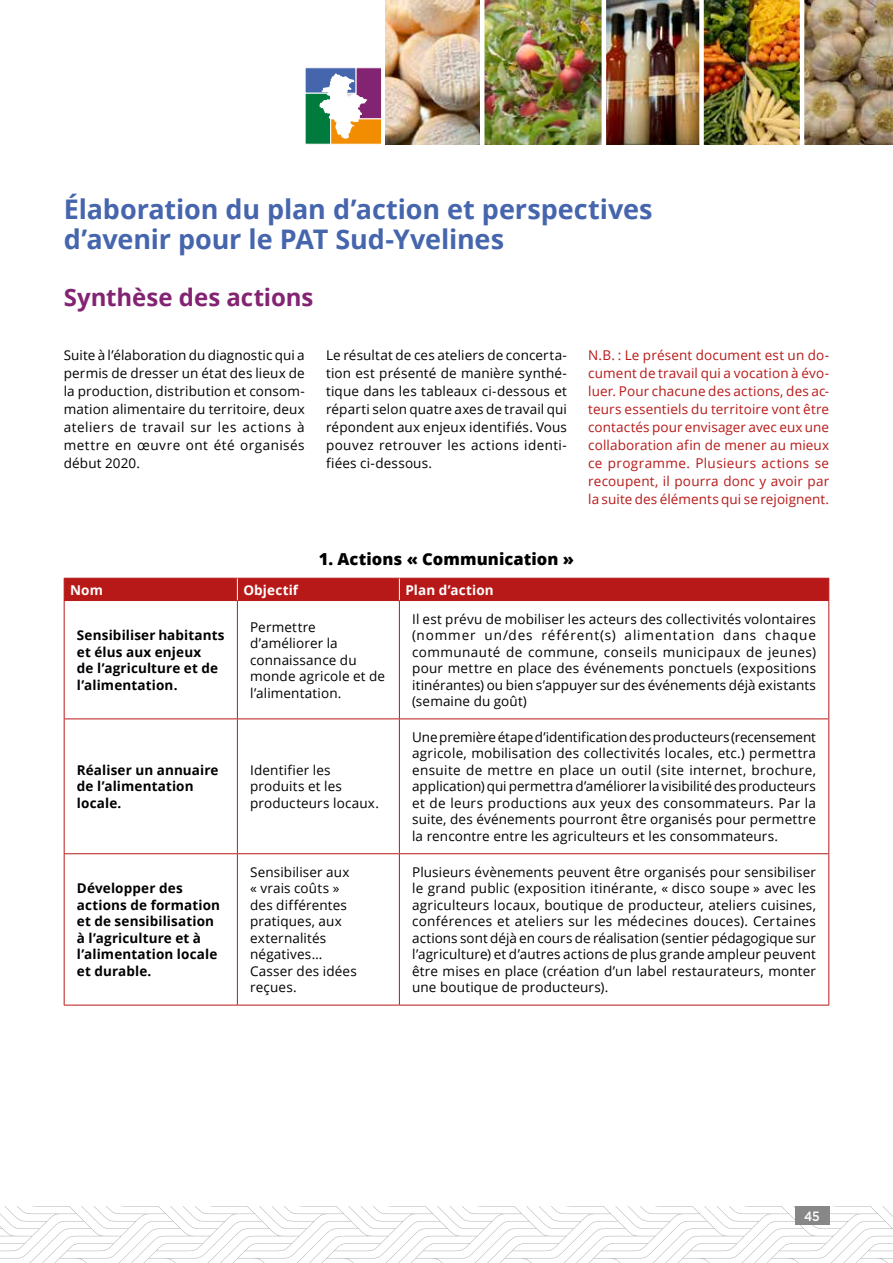
<style>
.page{position:relative;width:893px;height:1263px;background:#fff}
.page>*{position:absolute;margin:0;border:0;box-sizing:border-box;transform-origin:0 0}
.t1{font:700 27px/30px "Open Sans";letter-spacing:-.005em;color:#4565ad}
.t2{font:700 24px "Open Sans";letter-spacing:-.005em;color:#832472}
.t3{font:800 16.5px "Open Sans";letter-spacing:.005em;color:#000}
.t4{font:13.5px/16.5px "Open Sans";letter-spacing:.01em;color:#000;text-align:justify}
.t5{font:13.5px/18px "Open Sans";letter-spacing:.005em;color:#b71918;text-align:justify}
.t6{font:700 13.5px/16.5px "Open Sans";letter-spacing:.01em;color:#000}
.t7{font:700 13.5px "Open Sans";letter-spacing:.01em;color:#fff}
.t8{font:500 13.5px "Gotham HTF";color:#fff;scale:.9 1}
</style>
<div class="page">
<svg style="left:0;top:1206px;width:893px;height:57px"></svg>
<img style="left:606px;top:0;width:93px;height:144px">
<img style="left:804px;top:0;width:89px;height:144px">
<img style="left:386px;top:0;width:94px;height:144px">
<img style="left:704px;top:0;width:96px;height:144px">
<img style="left:484px;top:0;width:118px;height:144px">
<div style="left:795px;top:1206px;width:34px;height:18px;background:#878787"></div>
<div style="left:305px;top:68px;width:51px;height:25px;background:#4565ad"></div>
<div style="left:330px;top:118px;width:52px;height:26px;background:#f28c00;border:1px solid #fff"></div>
<div style="left:356px;top:68px;width:26px;height:51px;background:#832472;border:1px solid #fff"></div>
<div style="left:305px;top:93px;width:26px;height:51px;background:#007b3d"></div>
<svg style="left:319px;top:73px;width:48px;height:66px"></svg>
<hr style="left:64px;top:600px;width:173px;height:1px;background:#b71918">
<hr style="left:64px;top:601px;width:1px;height:117px;background:#b71918">
<hr style="left:237px;top:600px;width:162px;height:1px;background:#b71918">
<hr style="left:237px;top:601px;width:1px;height:117px;background:#b71918">
<hr style="left:399px;top:600px;width:430px;height:1px;background:#b71918">
<hr style="left:399px;top:601px;width:1px;height:117px;background:#b71918">
<hr style="left:828px;top:601px;width:1px;height:117px;background:#b71918">
<hr style="left:64px;top:718px;width:173px;height:1px;background:#b71918">
<hr style="left:64px;top:719px;width:1px;height:134px;background:#b71918">
<hr style="left:237px;top:718px;width:162px;height:1px;background:#b71918">
<hr style="left:237px;top:719px;width:1px;height:134px;background:#b71918">
<hr style="left:399px;top:718px;width:430px;height:1px;background:#b71918">
<hr style="left:399px;top:719px;width:1px;height:134px;background:#b71918">
<hr style="left:828px;top:719px;width:1px;height:134px;background:#b71918">
<hr style="left:64px;top:853px;width:173px;height:1px;background:#b71918">
<hr style="left:64px;top:854px;width:1px;height:151px;background:#b71918">
<hr style="left:237px;top:853px;width:162px;height:1px;background:#b71918">
<hr style="left:237px;top:854px;width:1px;height:151px;background:#b71918">
<hr style="left:399px;top:853px;width:430px;height:1px;background:#b71918">
<hr style="left:399px;top:854px;width:1px;height:151px;background:#b71918">
<hr style="left:828px;top:854px;width:1px;height:151px;background:#b71918">
<hr style="left:64px;top:1005px;width:173px;height:1px;background:#b71918">
<hr style="left:237px;top:1005px;width:162px;height:1px;background:#b71918">
<hr style="left:399px;top:1005px;width:430px;height:1px;background:#b71918">
<div style="left:64px;top:578px;width:765px;height:22px;background:#b71918"></div>
<h1 class="t1" style="left:64px;top:193px;width:590px">Élaboration du plan d’action et perspectives d’avenir pour le PAT Sud-Yvelines</h1>
<h2 class="t2" style="left:64px;top:281px;width:251px">Synthèse des actions</h2>
<p class="t4" style="left:64px;top:346px;width:242px;line-height:18px">Suite à l’élaboration du diagnostic qui a permis de dresser un état des lieux de la production, distribution et consom&shy;mation alimentaire du territoire, deux ateliers de travail sur les actions à mettre en œuvre ont été organisés début 2020.</p>
<p class="t4" style="left:326px;top:346px;width:242px;line-height:18px">Le résultat de ces ateliers de concerta&shy;tion est présenté de manière synthé&shy;tique dans les tableaux ci-dessous et réparti selon quatre axes de travail qui répondent aux enjeux identifiés. Vous pouvez retrouver les actions identi&shy;fiées ci-dessous.</p>
<p class="t5" style="left:588px;top:346px;width:242px">N.B. : Le présent document est un do&shy;cument de travail qui a vocation à évo&shy;luer. Pour chacune des actions, des ac&shy;teurs essentiels du territoire vont être contactés pour envisager avec eux une collaboration afin de mener au mieux ce programme. Plusieurs actions se recoupent, il pourra donc y avoir par la suite des éléments qui se rejoignent.</p>
<p class="t3" style="left:319px;top:547px;width:257px">1. Actions « Communication »</p>
<p class="t7" style="left:70px;top:580px;width:34px">Nom</p>
<p class="t7" style="left:243px;top:580px;width:56px">Objectif</p>
<p class="t7" style="left:405px;top:580px;width:90px">Plan d’action</p>
<p class="t6" style="left:77px;top:627px;width:149px">Sensibiliser habitants et élus aux enjeux<br>de l’agriculture et de l’alimentation.</p>
<p class="t4" style="left:250px;top:618px;width:137px;text-align:left">Permettre d’améliorer la connaissance du monde agricole et de l’alimentation.</p>
<p class="t4" style="left:412px;top:610px;width:405px">Il est prévu de mobiliser les acteurs des collectivités volontaires (nommer un/des référent(s) alimentation dans chaque communauté de commune, conseils municipaux de jeunes) pour mettre en place des événements ponctuels (expositions itinérantes) ou bien s’appuyer sur des événements déjà existants (semaine du goût)</p>
<p class="t6" style="left:77px;top:761px;width:143px">Réaliser un annuaire de l’alimentation locale.</p>
<p class="t4" style="left:250px;top:761px;width:130px;text-align:left">Identifier les produits et les producteurs locaux.</p>
<p class="t4" style="left:412px;top:728px;width:405px">Une première étape d’identification des producteurs (recensement agricole, mobilisation des collectivités locales, etc.) permettra ensuite de mettre en place un outil (site internet, brochure, application) qui permettra d’améliorer la visibilité des producteurs et de leurs productions aux yeux des consommateurs. Par la suite, des événements pourront être organisés pour permettre la rencontre entre les agriculteurs et les consommateurs.</p>
<p class="t6" style="left:77px;top:880px;width:145px">Développer des actions de formation et de sensibilisation à l’agriculture et à l’alimentation locale et durable.</p>
<p class="t4" style="left:250px;top:863px;width:108px;text-align:left">Sensibiliser aux « vrais coûts » des différentes pratiques, aux externalités négatives…<br>Casser des idées reçues.</p>
<p class="t4" style="left:412px;top:863px;width:405px">Plusieurs évènements peuvent être organisés pour sensibiliser le grand public (exposition itinérante, « disco soupe » avec les agriculteurs locaux, boutique de producteur, ateliers cuisines, conférences et ateliers sur les médecines douces). Certaines actions sont déjà en cours de réalisation (sentier pédagogique sur l’agriculture) et d’autres actions de plus grande ampleur peuvent être mises en place (création d’un label restaurateurs, monter une boutique de producteurs).</p>
<p class="t8" style="left:804px;top:1208px;width:19px">45</p>
</div>
